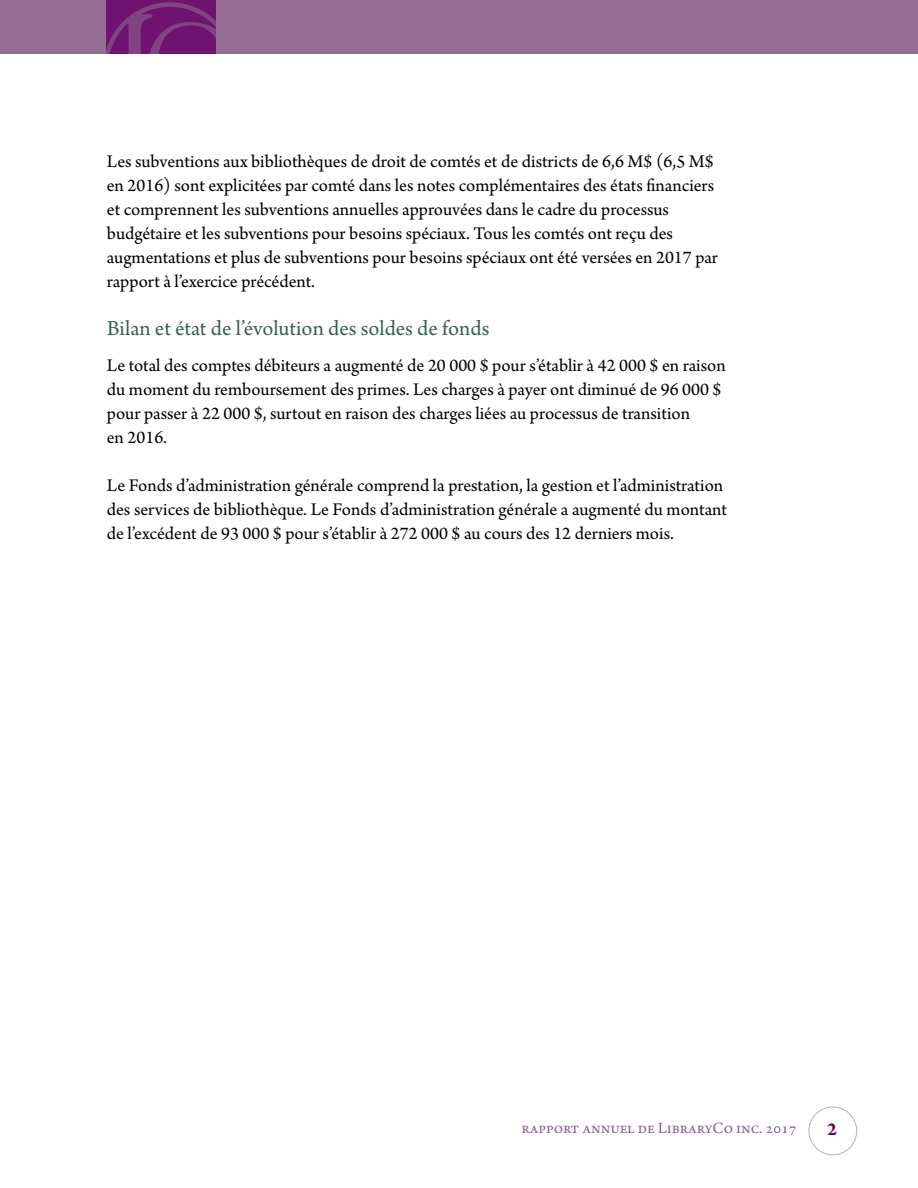
<style>
.page{position:relative;width:918px;height:1188px;background:#fff}
.page>*{position:absolute;margin:0;border:0;box-sizing:border-box;transform-origin:0 0}
.H3_Section_Title{font:22.5px "Arno Pro";letter-spacing:-.005em;color:#396250}
.t1{font:700 19.5px "Arno Pro";color:#640360}
.Body{font:18.75px/24px "Arno Pro";color:#000}
.t2{font:16.5px "Arno Pro";color:#86608f}
</style>
<div class="page">
<div style="left:809px;top:1107px;width:48px;height:48px;border:1px solid #c1a9c7;border-radius:50%"></div>
<div style="left:0;top:0;width:918px;height:54px;background:#956d95"></div>
<svg style="left:107px;top:1px;width:109px;height:53px"></svg>
<p class="Body" style="left:107px;top:150px;width:613px">Les subventions aux bibliothèques de droit de comtés et de districts de 6,6 M$ (6,5 M$ en 2016) sont explicitées par comté dans les notes complémentaires des états financiers et comprennent les subventions annuelles approuvées dans le cadre du processus budgétaire et les subventions pour besoins spéciaux. Tous les comtés ont reçu des augmentations et plus de subventions pour besoins spéciaux ont été versées en 2017 par rapport à l’exercice précédent.</p>
<h2 class="H3_Section_Title" style="left:107px;top:315px;width:384px">Bilan et état de l’évolution des soldes de fonds</h2>
<p class="Body" style="left:107px;top:354px;width:621px">Le total des comptes débiteurs a augmenté de 20 000 $ pour s’établir à 42 000 $ en raison du moment du remboursement des primes. Les charges à payer ont diminué de 96 000 $ pour passer à 22 000 $, surtout en raison des charges liées au processus de transition<br>en 2016.</p>
<p class="Body" style="left:107px;top:474px;width:622px">Le Fonds d’administration générale comprend la prestation, la gestion et l’administration des services de bibliothèque. Le Fonds d’administration générale a augmenté du montant de l’excédent de 93 000 $ pour s’établir à 272 000 $ au cours des 12 derniers mois.</p>
<p class="t2" style="left:521px;top:1118px;width:277px">rapport annuel de LibraryCo Inc. 2017</p>
<p class="t1" style="left:827px;top:1118px;width:11px">2</p>
</div>
